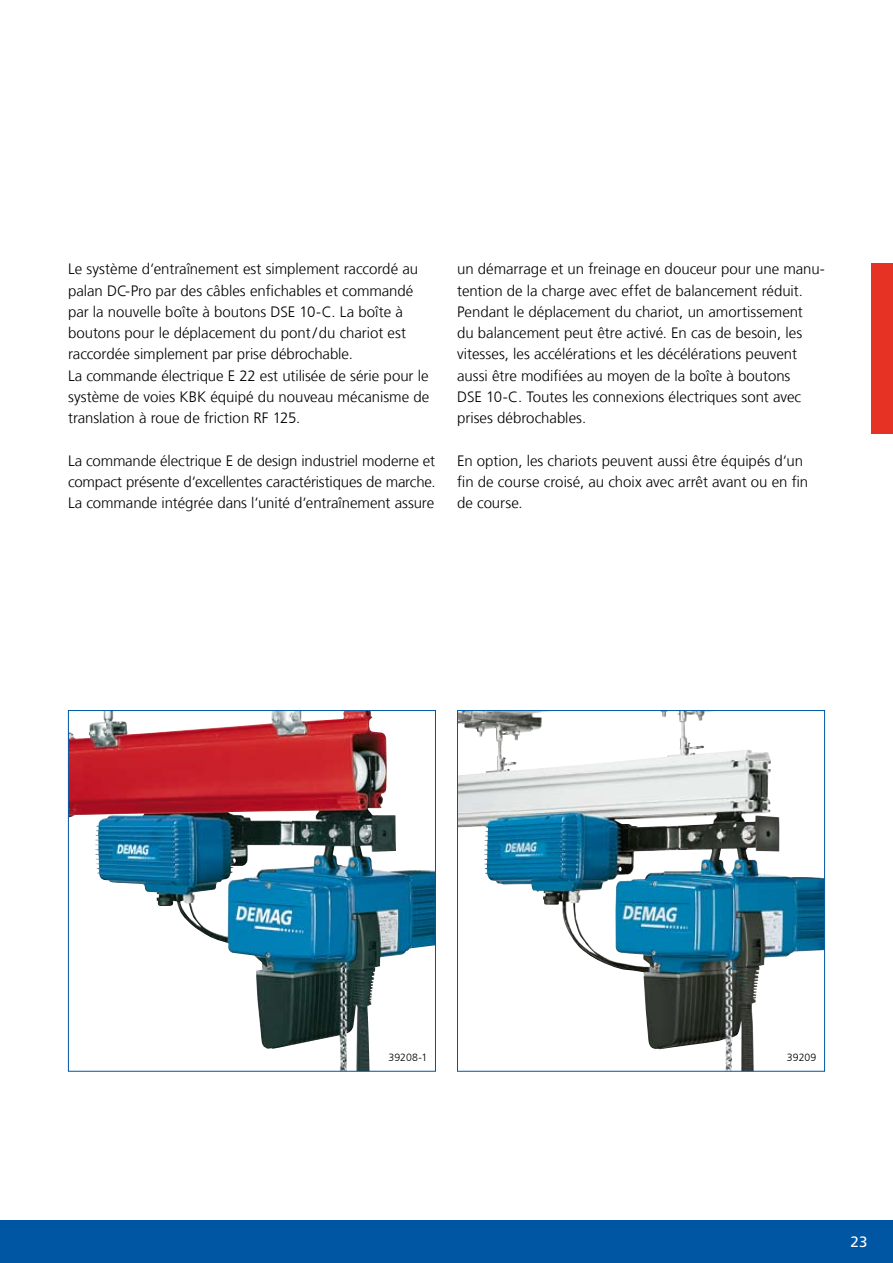
<style>
.page{position:relative;width:893px;height:1263px;background:#fff}
.page>*{position:absolute;margin:0;border:0;box-sizing:border-box;transform-origin:0 0}
.t1{font:300 15px/21.3px "Frutiger LT Com";color:#000}
.t2{font:15px "Frutiger LT Com";color:#fff}
.t3{font:300 10.5px "Frutiger LT Com";letter-spacing:.005em;color:#000}
</style>
<div class="page">
<div style="left:0;top:1220px;width:893px;height:43px;background:#0056a3"></div>
<div style="left:872px;top:264px;width:21px;height:170px;background:#e63225"></div>
<img style="left:70px;top:712px;width:364px;height:357px">
<div style="left:68px;top:710px;width:368px;height:361px;border:1px solid #0056a3"></div>
<img style="left:459px;top:712px;width:364px;height:357px">
<div style="left:457px;top:710px;width:368px;height:361px;border:1px solid #0056a3"></div>
<p class="t1" style="left:68px;top:259px;width:363px">Le système d‘entraînement est simplement raccordé au palan DC-Pro par des câbles enfichables et commandé par la nouvelle boîte à boutons DSE 10-C. La boîte à boutons pour le déplacement du pont/du chariot est raccordée simplement par prise débrochable.<br>La commande électrique E 22 est utilisée de série pour le système de voies KBK équipé du nouveau mécanisme de translation à roue de friction RF 125.</p>
<p class="t1" style="left:68px;top:450px;width:369px;text-align:justify">La commande électrique E de design industriel moderne et compact présente d‘excellentes caractéristiques de marche.<br>La commande intégrée dans l‘unité d‘entraînement assure</p>
<p class="t1" style="left:457px;top:259px;width:369px">un démarrage et un freinage en douceur pour une manu&shy;tention de la charge avec effet de balancement réduit.<br>Pendant le déplacement du chariot, un amortissement<br>du balancement peut être activé. En cas de besoin, les vitesses, les accélérations et les décélérations peuvent aussi être modifiées au moyen de la boîte à boutons<br>DSE 10-C. Toutes les connexions électriques sont avec prises débrochables.</p>
<p class="t1" style="left:457px;top:450px;width:353px">En option, les chariots peuvent aussi être équipés d‘un fin de course croisé, au choix avec arrêt avant ou en fin de course.</p>
<p class="t3" style="left:388px;top:1051px;width:40px">39208-1</p>
<p class="t3" style="left:787px;top:1051px;width:31px">39209</p>
<p class="t2" style="left:851px;top:1233px;width:18px">23</p>
</div>
